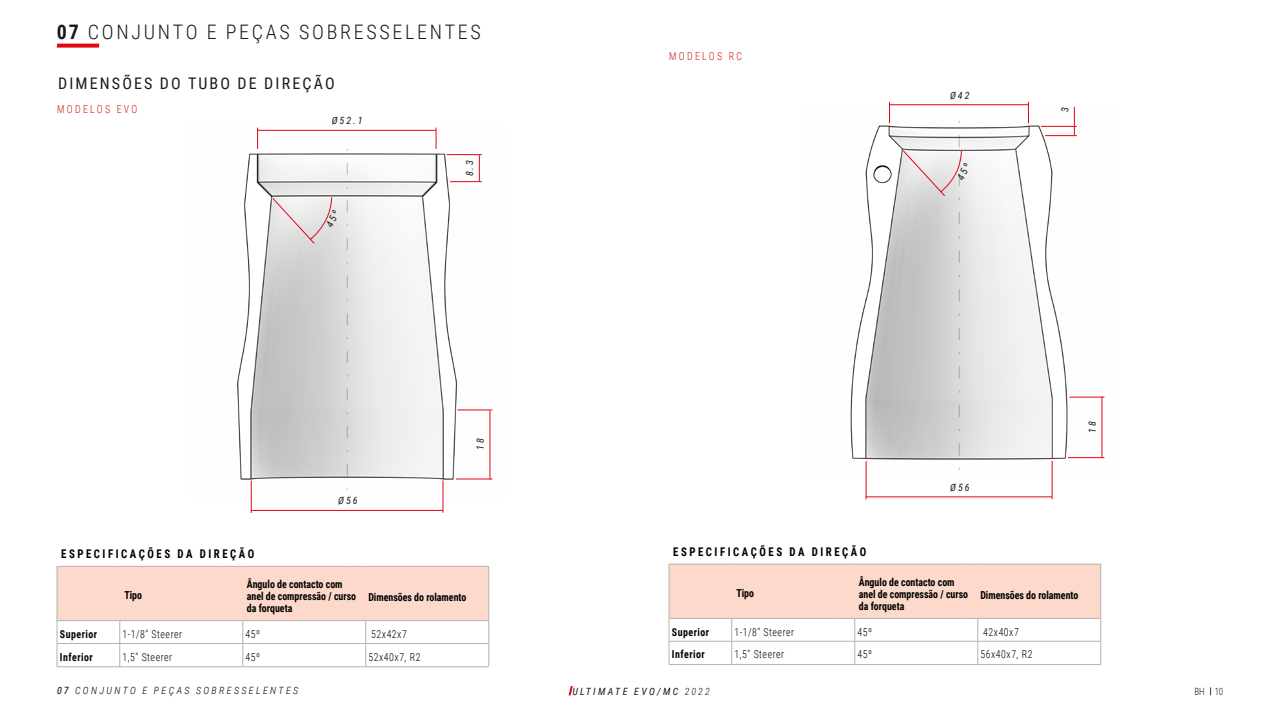
<style>
.page{position:relative;width:1280px;height:720px;background:#fff}
.page>*{position:absolute;margin:0;border:0;box-sizing:border-box;transform-origin:0 0}
.t1{font:300 20px "Roboto Condensed";letter-spacing:.135em;color:#1a1a1a}
.t2{font:16px "Roboto Condensed";letter-spacing:.135em;color:#1a1a1a}
.t3{font:700 12px "Roboto Condensed";letter-spacing:.235em;color:#000;scale:.9 1}
.t4{font:700 11px/12px "Roboto Condensed";color:#000;scale:.9 1}
.t5{font:300 11px "Roboto Condensed";letter-spacing:.05em;color:#000;scale:.9 1}
.t6{font:700 11px "Roboto Condensed";letter-spacing:.05em;color:#000;scale:.9 1}
.t7{font:300 11px "Roboto Condensed";letter-spacing:.235em;color:#cd1719;scale:.9 1}
.t8{font:italic 300 10px "Roboto Condensed";letter-spacing:.235em;color:#000}
.t9{font:italic 10px "Roboto Condensed";letter-spacing:.2em;color:#1a1a1a}
.t10{font:italic 10px "Roboto Condensed";letter-spacing:.235em;color:#1a1a1a}
.t11{font:300 10px "Roboto Condensed";color:#1a1a1a;scale:.9 1}
.s1{font-weight:700}
.s2{font-weight:400}
.s3{font-weight:300}
</style>
<div class="page">
<svg style="left:569px;top:686px;width:4px;height:9px"></svg>
<svg style="left:57px;top:44px;width:42px;height:4px"></svg>
<svg style="left:57px;top:566px;width:433px;height:102px"></svg>
<hr style="left:366px;top:667px;width:123px;height:1px;background:#b3b3b3">
<hr style="left:251px;top:510px;width:192px;height:1px;background:#e30617">
<img style="left:237px;top:127px;width:256px;height:371px">
<svg style="left:257px;top:128px;width:1px;height:21px"></svg>
<hr style="left:442px;top:480px;width:1px;height:33px;background:#e30617">
<hr style="left:447px;top:154px;width:35px;height:1px;background:#e30617">
<hr style="left:457px;top:409px;width:35px;height:1px;background:#e30617">
<svg style="left:436px;top:128px;width:1px;height:21px"></svg>
<hr style="left:251px;top:481px;width:1px;height:32px;background:#e30617">
<svg style="left:347px;top:139px;width:1px;height:351px"></svg>
<hr style="left:450px;top:181px;width:32px;height:1px;background:#e30617">
<hr style="left:456px;top:478px;width:36px;height:1px;background:#e30617">
<hr style="left:258px;top:130px;width:178px;height:1px;background:#e30617">
<svg style="left:479px;top:155px;width:1px;height:27px"></svg>
<hr style="left:489px;top:410px;width:1px;height:69px;background:#e30617">
<svg style="left:669px;top:564px;width:433px;height:101px"></svg>
<hr style="left:978px;top:664px;width:123px;height:1px;background:#b3b3b3">
<hr style="left:866px;top:496px;width:186px;height:1px;background:#e30617">
<img style="left:850px;top:106px;width:255px;height:372px">
<svg style="left:889px;top:102px;width:1px;height:21px"></svg>
<hr style="left:1052px;top:461px;width:1px;height:38px;background:#e30617">
<hr style="left:1069px;top:397px;width:35px;height:1px;background:#e30617">
<svg style="left:1028px;top:102px;width:1px;height:21px"></svg>
<hr style="left:866px;top:461px;width:1px;height:38px;background:#e30617">
<hr style="left:1045px;top:135px;width:32px;height:1px;background:#e30617">
<hr style="left:1041px;top:126px;width:36px;height:1px;background:#e30617">
<hr style="left:1068px;top:457px;width:36px;height:1px;background:#e30617">
<hr style="left:889px;top:104px;width:140px;height:1px;background:#e30617">
<svg style="left:1074px;top:107px;width:1px;height:29px"></svg>
<hr style="left:1101px;top:397px;width:1px;height:61px;background:#e30617">
<svg style="left:271px;top:196px;width:66px;height:49px"></svg>
<svg style="left:902px;top:111px;width:66px;height:359px"></svg>
<h1 class="t1" style="left:57px;top:17px;width:426px"><span class="s1">07</span> CONJUNTO E PEÇAS SOBRESSELENTES</h1>
<h2 class="t2" style="left:58px;top:73px;width:278px">DIMENSÕES DO TUBO DE DIREÇÃO</h2>
<p class="t9" style="left:332px;top:114px;width:32px">Ø52.1</p>
<p class="t7" style="left:57px;top:101px;width:91px">MODELOS EVO</p>
<p class="t9" style="left:463px;top:176px;width:18px;rotate:-90deg">8.3</p>
<p class="t7" style="left:669px;top:49px;width:83px">MODELOS RC</p>
<p class="t9" style="left:950px;top:88px;width:21px">Ø42</p>
<p class="t9" style="left:1058px;top:112px;width:6px;rotate:-90deg">3</p>
<p class="t9" style="left:1085px;top:433px;width:13px;rotate:-90deg">18</p>
<p class="t9" style="left:473px;top:450px;width:13px;rotate:-90deg">18</p>
<p class="t9" style="left:950px;top:480px;width:21px">Ø56</p>
<p class="t9" style="left:338px;top:494px;width:21px">Ø56</p>
<p class="t3" style="left:61px;top:545px;width:216px">ESPECIFICAÇÕES DA DIREÇÃO</p>
<p class="t3" style="left:673px;top:543px;width:216px">ESPECIFICAÇÕES DA DIREÇÃO</p>
<p class="t4" style="left:124px;top:589px;width:21px">Tipo</p>
<p class="t4" style="left:247px;top:578px;width:123px">Ângulo de contacto com anel de compressão / curso da forqueta</p>
<p class="t4" style="left:368px;top:591px;width:110px">Dimensões do rolamento</p>
<p class="t4" style="left:736px;top:587px;width:21px">Tipo</p>
<p class="t4" style="left:859px;top:575px;width:123px">Ângulo de contacto com anel de compressão / curso da forqueta</p>
<p class="t4" style="left:980px;top:588px;width:110px">Dimensões do rolamento</p>
<p class="t6" style="left:60px;top:626px;width:43px">Superior</p>
<p class="t5" style="left:123px;top:626px;width:68px">1-1/8" Steerer</p>
<p class="t5" style="left:246px;top:626px;width:18px">45º</p>
<p class="t5" style="left:371px;top:626px;width:41px">52x42x7</p>
<p class="t6" style="left:60px;top:649px;width:38px">Inferior</p>
<p class="t5" style="left:123px;top:649px;width:57px">1,5" Steerer</p>
<p class="t5" style="left:246px;top:649px;width:18px">45º</p>
<p class="t5" style="left:369px;top:649px;width:59px">52x40x7, R2</p>
<p class="t6" style="left:672px;top:624px;width:43px">Superior</p>
<p class="t5" style="left:735px;top:624px;width:68px">1-1/8" Steerer</p>
<p class="t5" style="left:858px;top:624px;width:18px">45º</p>
<p class="t5" style="left:983px;top:624px;width:41px">42x40x7</p>
<p class="t6" style="left:672px;top:647px;width:38px">Inferior</p>
<p class="t5" style="left:735px;top:647px;width:57px">1,5" Steerer</p>
<p class="t5" style="left:858px;top:647px;width:18px">45º</p>
<p class="t5" style="left:981px;top:647px;width:59px">56x40x7, R2</p>
<p class="t8" style="left:57px;top:684px;width:243px"><span class="s2">07</span> CONJUNTO E PEÇAS SOBRESSELENTES</p>
<p class="t10" style="left:572px;top:685px;width:139px">ULTIMATE EVO/MC <span class="s3">2022</span></p>
<p class="t11" style="left:1194px;top:685px;width:34px">BH 10</p>
</div>
